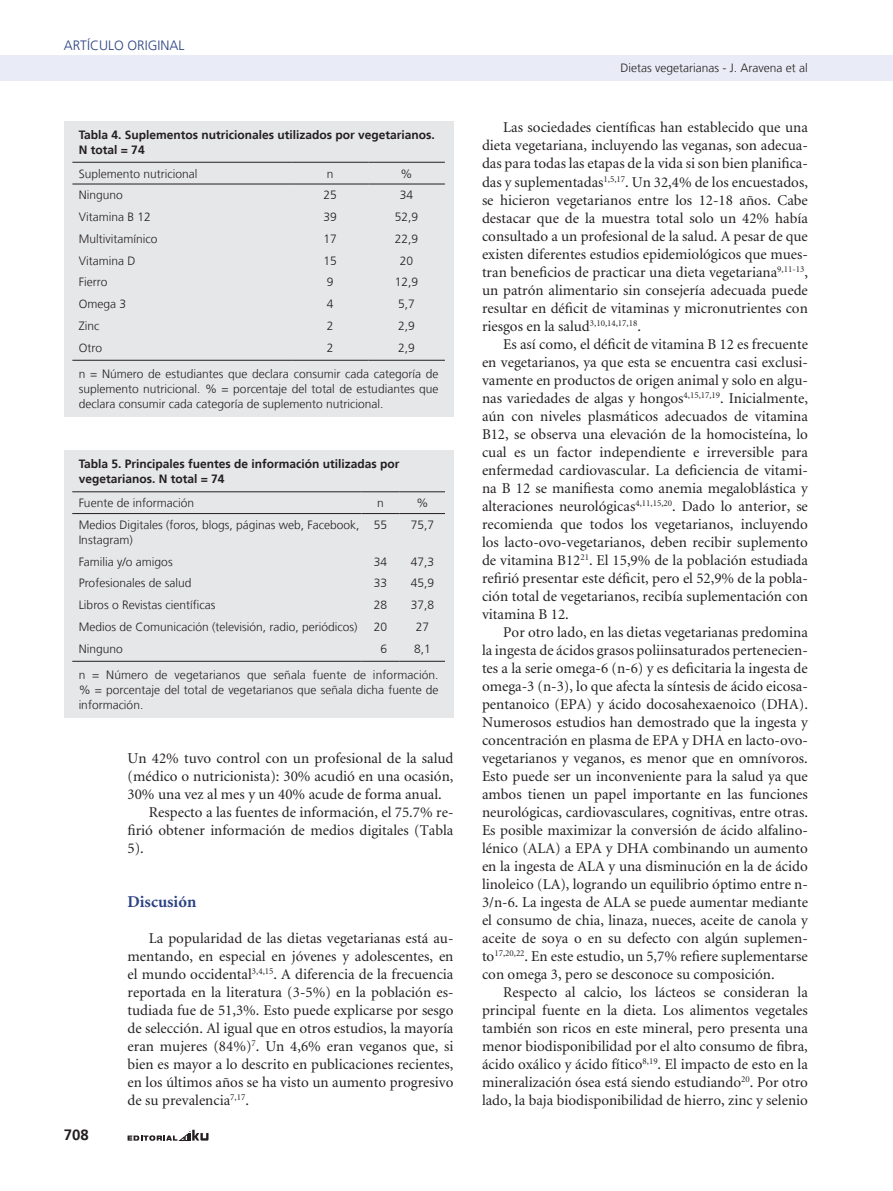
<style>
.page{position:relative;width:893px;height:1191px;background:#fff}
.page>*{position:absolute;margin:0;border:0;box-sizing:border-box;transform-origin:0 0}
._6-subtitulo{font:700 16.5px "Minion";color:#2a4282}
._1-texto{font:15px/18px "Minion";color:#231f20;text-align:justify}
.t1{font:700 15px "Frutiger LT";color:#231f20}
.t2{font:300 13.5px "Frutiger LT";color:#2a4282}
._7-tabla{font:300 12px/15px "Frutiger LT";color:#231f20;text-align:justify}
._7-tabla-2{font:700 12px/15px "Frutiger LT";color:#231f20}
._3-datos_autores-doi{font:300 12px "Frutiger LT";color:#231f20}
</style>
<div class="page">
<div style="left:0;top:55px;width:893px;height:26px;background:#e9ecf6"></div>
<svg style="left:128px;top:1129px;width:81px;height:11px"></svg>
<div style="left:64px;top:451px;width:389px;height:267px;background:#e6e7e9"></div>
<hr style="left:72px;top:491px;width:289px;height:1px;background:#231f20">
<hr style="left:361px;top:491px;width:39px;height:1px;background:#231f20">
<hr style="left:400px;top:491px;width:45px;height:1px;background:#231f20">
<hr style="left:72px;top:513px;width:289px;height:1px;background:#231f20">
<hr style="left:361px;top:513px;width:39px;height:1px;background:#231f20">
<hr style="left:400px;top:513px;width:45px;height:1px;background:#231f20">
<hr style="left:72px;top:661px;width:289px;height:1px;background:#231f20">
<hr style="left:361px;top:661px;width:39px;height:1px;background:#231f20">
<hr style="left:400px;top:661px;width:45px;height:1px;background:#231f20">
<div style="left:64px;top:121px;width:389px;height:296px;background:#e6e7e9"></div>
<hr style="left:72px;top:162px;width:220px;height:1px;background:#231f20">
<hr style="left:292px;top:162px;width:76px;height:1px;background:#231f20">
<hr style="left:368px;top:162px;width:77px;height:1px;background:#231f20">
<hr style="left:72px;top:184px;width:220px;height:1px;background:#231f20">
<hr style="left:292px;top:184px;width:76px;height:1px;background:#231f20">
<hr style="left:368px;top:184px;width:77px;height:1px;background:#231f20">
<hr style="left:72px;top:360px;width:220px;height:1px;background:#231f20">
<hr style="left:292px;top:360px;width:76px;height:1px;background:#231f20">
<hr style="left:368px;top:360px;width:77px;height:1px;background:#231f20">
<p class="t2" style="left:64px;top:38px;width:18px">Artículo</p>
<p class="t2" style="left:128px;top:38px;width:18px">Original</p>
<p class="_7-tabla-2" style="left:79px;top:127px;width:358px">Tabla 4. Suplementos nutricionales utilizados por vegetarianos.<br>N total = 74</p>
<p class="_7-tabla" style="left:79px;top:166px;width:120px">Suplemento nutricional</p>
<p class="_7-tabla" style="left:327px;top:166px;width:8px">n</p>
<p class="_7-tabla" style="left:401px;top:166px;width:13px">%</p>
<p class="_7-tabla" style="left:79px;top:188px;width:46px">Ninguno</p>
<p class="_7-tabla" style="left:323px;top:188px;width:15px">25</p>
<p class="_7-tabla" style="left:400px;top:188px;width:15px">34</p>
<p class="_7-tabla" style="left:79px;top:210px;width:74px">Vitamina B 12</p>
<p class="_7-tabla" style="left:323px;top:210px;width:15px">39</p>
<p class="_7-tabla" style="left:395px;top:210px;width:25px">52,9</p>
<p class="_7-tabla" style="left:79px;top:231px;width:80px">Multivitamínico</p>
<p class="_7-tabla" style="left:323px;top:231px;width:15px">17</p>
<p class="_7-tabla" style="left:395px;top:231px;width:25px">22,9</p>
<p class="_7-tabla" style="left:79px;top:253px;width:58px">Vitamina D</p>
<p class="_7-tabla" style="left:323px;top:253px;width:15px">15</p>
<p class="_7-tabla" style="left:400px;top:253px;width:15px">20</p>
<p class="_7-tabla" style="left:79px;top:275px;width:30px">Fierro</p>
<p class="_7-tabla" style="left:327px;top:275px;width:8px">9</p>
<p class="_7-tabla" style="left:395px;top:275px;width:25px">12,9</p>
<p class="_7-tabla" style="left:79px;top:297px;width:49px">Omega 3</p>
<p class="_7-tabla" style="left:327px;top:297px;width:8px">4</p>
<p class="_7-tabla" style="left:398px;top:297px;width:18px">5,7</p>
<p class="_7-tabla" style="left:79px;top:318px;width:22px">Zinc</p>
<p class="_7-tabla" style="left:327px;top:318px;width:8px">2</p>
<p class="_7-tabla" style="left:398px;top:318px;width:18px">2,9</p>
<p class="_7-tabla" style="left:79px;top:340px;width:25px">Otro</p>
<p class="_7-tabla" style="left:327px;top:340px;width:8px">2</p>
<p class="_7-tabla" style="left:398px;top:340px;width:18px">2,9</p>
<p class="_7-tabla" style="left:79px;top:366px;width:361px">n = Número de estudiantes que declara consumir cada categoría de suplemento nutricional. % = porcentaje del total de estudiantes que declara consumir cada categoría de suplemento nutricional.</p>
<p class="_7-tabla-2" style="left:79px;top:457px;width:322px">Tabla 5. Principales fuentes de información utilizadas por vegetarianos. N total = 74</p>
<p class="_7-tabla" style="left:79px;top:496px;width:117px">Fuente de información</p>
<p class="_7-tabla" style="left:377px;top:496px;width:8px">n</p>
<p class="_7-tabla" style="left:416px;top:496px;width:13px">%</p>
<p class="_7-tabla" style="left:79px;top:517px;width:282px">Medios Digitales (foros, blogs, páginas web, Facebook,<br>Instagram)</p>
<p class="_7-tabla" style="left:374px;top:517px;width:15px">55</p>
<p class="_7-tabla" style="left:411px;top:517px;width:25px">75,7</p>
<p class="_7-tabla" style="left:79px;top:554px;width:95px">Familia y/o amigos</p>
<p class="_7-tabla" style="left:374px;top:554px;width:15px">34</p>
<p class="_7-tabla" style="left:411px;top:554px;width:25px">47,3</p>
<p class="_7-tabla" style="left:79px;top:576px;width:114px">Profesionales de salud</p>
<p class="_7-tabla" style="left:374px;top:576px;width:15px">33</p>
<p class="_7-tabla" style="left:411px;top:576px;width:25px">45,9</p>
<p class="_7-tabla" style="left:79px;top:598px;width:138px">Libros o Revistas científicas</p>
<p class="_7-tabla" style="left:374px;top:598px;width:15px">28</p>
<p class="_7-tabla" style="left:411px;top:598px;width:25px">37,8</p>
<p class="_7-tabla" style="left:79px;top:619px;width:280px">Medios de Comunicación (televisión, radio, periódicos)</p>
<p class="_7-tabla" style="left:374px;top:619px;width:15px">20</p>
<p class="_7-tabla" style="left:416px;top:619px;width:15px">27</p>
<p class="_7-tabla" style="left:79px;top:641px;width:46px">Ninguno</p>
<p class="_7-tabla" style="left:381px;top:641px;width:8px">6</p>
<p class="_7-tabla" style="left:414px;top:641px;width:18px">8,1</p>
<p class="_7-tabla" style="left:79px;top:667px;width:361px">n = Número de vegetarianos que señala fuente de información. % = porcentaje del total de vegetarianos que señala dicha fuente de información.</p>
<p class="_1-texto" style="left:128px;top:750px;width:327px">Un 42% tuvo control con un profesional de la salud (médico o nutricionista): 30% acudió en una ocasión, 30% una vez al mes y un 40% acude de forma anual.</p>
<p class="_1-texto" style="left:128px;top:804px;width:327px;text-indent:21px">Respecto a las fuentes de información, el 75.7% re&shy;firió obtener información de medios digitales (Tabla 5).</p>
<p class="t1" style="left:64px;top:1125px;width:27px">708</p>
<p class="_6-subtitulo" style="left:128px;top:893px;width:70px">Discusión</p>
<p class="_1-texto" style="left:128px;top:930px;width:327px;text-indent:21px">La popularidad de las dietas vegetarianas está au&shy;mentando, en especial en jóvenes y adolescentes, en el mundo occidental<sup>3,4,15</sup>. A diferencia de la frecuencia reportada en la literatura (3-5%) en la población es&shy;tudiada fue de 51,3%. Esto puede explicarse por sesgo de selección. Al igual que en otros estudios, la mayoría eran mujeres (84%)<sup>7</sup>. Un 4,6% eran veganos que, si bien es mayor a lo descrito en publicaciones recientes, en los últimos años se ha visto un aumento progresivo de su prevalencia<sup>7,17</sup>.</p>
<p class="_3-datos_autores-doi" style="left:621px;top:61px;width:189px">Dietas vegetarianas - J. Aravena et al</p>
<p class="_1-texto" style="left:482px;top:119px;width:327px;text-indent:21px">Las sociedades científicas han establecido que una dieta vegetariana, incluyendo las veganas, son adecua&shy;das para todas las etapas de la vida si son bien planifica&shy;das y suplementadas<sup>1,5,17</sup>. Un 32,4% de los encuestados, se hicieron vegetarianos entre los 12-18 años. Cabe destacar que de la muestra total solo un 42% había consultado a un profesional de la salud. A pesar de que existen diferentes estudios epidemiológicos que mues&shy;tran beneficios de practicar una dieta vegetariana<sup>9,11-13</sup>, un patrón alimentario sin consejería adecuada puede resultar en déficit de vitaminas y micronutrientes con riesgos en la salud<sup>3,10,14,17,18</sup>.</p>
<p class="_1-texto" style="left:482px;top:335px;width:327px;text-indent:21px">Es así como, el déficit de vitamina B 12 es frecuente en vegetarianos, ya que esta se encuentra casi exclusi&shy;vamente en productos de origen animal y solo en algu&shy;nas variedades de algas y hongos<sup>4,15,17,19</sup>. Inicialmente, aún con niveles plasmáticos adecuados de vitamina B12, se observa una elevación de la homocisteína, lo cual es un factor independiente e irreversible para enfermedad cardiovascular. La deficiencia de vitami&shy;na B 12 se manifiesta como anemia megaloblástica y alteraciones neurológicas<sup>4,11,15,20</sup>. Dado lo anterior, se recomienda que todos los vegetarianos, incluyendo los lacto-ovo-vegetarianos, deben recibir suplemento de vitamina B12<sup>21</sup>. El 15,9% de la población estudiada refirió presentar este déficit, pero el 52,9% de la pobla&shy;ción total de vegetarianos, recibía suplementación con vitamina B 12.</p>
<p class="_1-texto" style="left:482px;top:623px;width:327px;text-indent:21px">Por otro lado, en las dietas vegetarianas predomina la ingesta de ácidos grasos poliinsaturados pertenecien&shy;tes a la serie omega-6 (n-6) y es deficitaria la ingesta de omega-3 (n-3), lo que afecta la síntesis de ácido eicosa&shy;pentanoico (EPA) y ácido docosahexaenoico (DHA).<br>Numerosos estudios han demostrado que la ingesta y concentración en plasma de EPA y DHA en lacto-ovo&shy;vegetarianos y veganos, es menor que en omnívoros.<br>Esto puede ser un inconveniente para la salud ya que ambos tienen un papel importante en las funciones neurológicas, cardiovasculares, cognitivas, entre otras.<br>Es posible maximizar la conversión de ácido alfalino&shy;lénico (ALA) a EPA y DHA combinando un aumento en la ingesta de ALA y una disminución en la de ácido linoleico (LA), logrando un equilibrio óptimo entre n-3/n-6. La ingesta de ALA se puede aumentar mediante el consumo de chia, linaza, nueces, aceite de canola y aceite de soya o en su defecto con algún suplemen&shy;to<sup>17,20,22</sup>. En este estudio, un 5,7% refiere suplementarse con omega 3, pero se desconoce su composición.</p>
<p class="_1-texto" style="left:482px;top:983px;width:327px;text-indent:21px">Respecto al calcio, los lácteos se consideran la principal fuente en la dieta. Los alimentos vegetales también son ricos en este mineral, pero presenta una menor biodisponibilidad por el alto consumo de fibra, ácido oxálico y ácido fítico<sup>8,19</sup>. El impacto de esto en la mineralización ósea está siendo estudiando<sup>20</sup>. Por otro lado, la baja biodisponibilidad de hierro, zinc y selenio</p>
</div>
